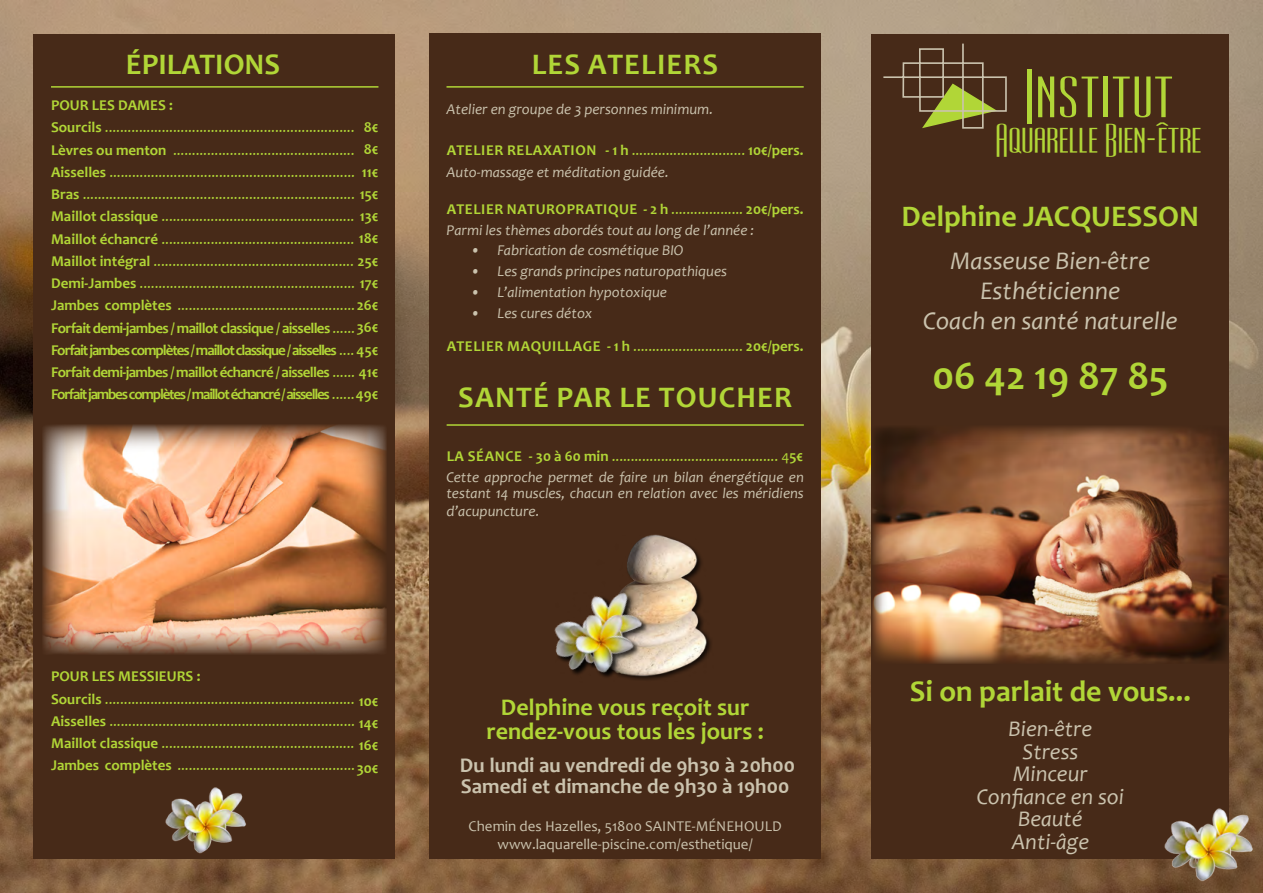
<style>
.page{position:relative;width:1263px;height:893px;background:#fff}
.page>*{position:absolute;margin:0;border:0;box-sizing:border-box;transform-origin:0 0}
.t1{font:63.9px "Ultra Condensed Sans Serif";letter-spacing:-.02em;color:#b1d637}
.t2{font:700 40.5px "Candara";color:#b1d637}
.t3{font:38.85px "Ultra Condensed Sans Serif";letter-spacing:-.05em;color:#b1d637}
.t4{font:700 30px "Candara";color:#b1d637}
.t5{font:700 30px "Candara";letter-spacing:.04em;color:#b1d637}
.t6{font:italic 25.5px/30px "Candara";color:#cbc3ae;text-align:center}
.t7{font:700 24px/24px "Candara";color:#b1d637;text-align:center}
.t8{font:italic 22.5px/22.5px "Candara";color:#cbc3ae;text-align:center}
.t9{font:700 21px/21px "Candara";color:#cbc3ae}
.t10{font:15px/22.2px "Candara";color:#b1d637}
.t11{font:italic 15px/20.7px "Candara";color:#cbc3ae}
.t12{font:15px/18px "Candara";color:#cbc3ae;text-align:center}
.t13{font:700 15px/22.2px "Candara";letter-spacing:.015em;color:#b1d637}
.s1{font-weight:700}
.s2{font-weight:700;font-style:normal;color:#b1d637}
.s3{font-style:normal;color:#b1d637}
</style>
<div class="page">
<img style="left:0;top:0;width:1263px;height:893px">
<div style="left:872px;top:34px;width:357px;height:825px;background:#472a18"></div>
<div style="left:429px;top:34px;width:392px;height:825px;background:#472a18"></div>
<div style="left:33px;top:34px;width:362px;height:825px;background:#472a18"></div>
<img style="left:42px;top:424px;width:345px;height:230px">
<svg style="left:883px;top:43px;width:124px;height:86px"></svg>
<img style="left:627px;top:534px;width:81px;height:145px">
<img style="left:554px;top:582px;width:103px;height:98px">
<img style="left:872px;top:426px;width:357px;height:237px">
<hr style="left:51px;top:86px;width:327px;height:2px;background:#b1d637">
<img style="left:165px;top:787px;width:81px;height:67px">
<hr style="left:446px;top:86px;width:358px;height:2px;background:#b1d637">
<img style="left:1164px;top:808px;width:90px;height:74px">
<hr style="left:447px;top:424px;width:357px;height:2px;background:#b1d637">
<h3 class="t4" style="left:126px;top:45px;width:156px">ÉPILATIONS</h3>
<p class="t10" style="left:51px;top:94px;width:329px"><span class="s1">POUR LES DAMES :<br>Sourcils</span> ..................................................................<br><span class="s1">Lèvres ou menton</span> ................................................<br><span class="s1">Aisselles</span> ................................................................. <span class="s1">11€ Bras</span> ........................................................................ <span class="s1">15€ Maillot classique</span> ................................................... <span class="s1">13€ Maillot échancré</span> ................................................... <span class="s1">18€ Maillot intégral</span> ..................................................... <span class="s1">25€ Demi-Jambes</span> ......................................................... <span class="s1">17€ Jambes complètes</span> ...............................................<span class="s1">26€ Forfait demi-jambes / maillot classique / aisselles</span> ...... <span class="s1">36€ Forfait jambes complètes / maillot classique / aisselles</span> .... <span class="s1">45€ Forfait demi-jambes / maillot échancré / aisselles</span> ...... <span class="s1">41€ Forfait jambes complètes / maillot échancré / aisselles</span> ...... <span class="s1">49€</span></p>
<p class="t13" style="left:364px;top:116px;width:16px">8€<br>8€</p>
<p class="t10" style="left:51px;top:665px;width:306px"><span class="s1">POUR LES MESSIEURS :<br>Sourcils</span> ..................................................................<br><span class="s1">Aisselles</span> .................................................................<br><span class="s1">Maillot classique</span> ...................................................<br><span class="s1">Jambes complètes</span> ...............................................</p>
<p class="t13" style="left:357px;top:690px;width:23px;text-align:justify">10€ 14€ 16€ 30€</p>
<h3 class="t5" style="left:532px;top:45px;width:188px">LES ATELIERS</h3>
<p class="t11" style="left:446px;top:99px;width:268px">Atelier en groupe de 3 personnes minimum.</p>
<p class="t13" style="left:447px;top:138px;width:19px">Atelier</p>
<p class="t13" style="left:507px;top:138px;width:55px">Relaxation</p>
<p class="t11" style="left:446px;top:138px;width:359px;line-height:22.2px;text-indent:159px"><span class="s2">- 1 h</span> <span class="s3">..............................</span> <span class="s2">10€/pers.<br></span>Auto-massage et méditation guidée.</p>
<p class="t11" style="left:446px;top:198px;width:359px;text-indent:197px"><span class="s2">- 2 h</span> <span class="s3">...................</span> <span class="s2">20€/pers.<br></span>Parmi les thèmes abordés tout au long de l’année :</p>
<p class="t11" style="left:470px;top:240px;width:215px">• Fabrication de cosmétique BIO</p>
<p class="t11" style="left:470px;top:261px;width:258px">• Les grands principes naturopathiques</p>
<p class="t11" style="left:470px;top:281px;width:198px">• L’alimentation hypotoxique</p>
<p class="t11" style="left:470px;top:302px;width:123px">• Les cures détox</p>
<p class="t13" style="left:447px;top:198px;width:19px">Atelier</p>
<p class="t13" style="left:507px;top:198px;width:21px">Naturopratique</p>
<p class="t13" style="left:447px;top:335px;width:19px">Atelier</p>
<p class="t10" style="left:507px;top:335px;width:298px"><span class="s1">MAQUILLAGE - 1 h</span> ............................. <span class="s1">20€/pers.</span></p>
<h3 class="t4" style="left:458px;top:379px;width:37px">Santé</h3>
<h3 class="t4" style="left:557px;top:379px;width:19px">par</h3>
<h3 class="t4" style="left:619px;top:379px;width:77px">le Touc</h3>
<h3 class="t4" style="left:736px;top:379px;width:38px">her</h3>
<p class="t11" style="left:446px;top:446px;width:359px"><span class="s2">LA SÉANCE - 30 à 60 min</span> <span class="s3">............................................ 4</span><span class="s2">5€<br></span>Cette approche permet de faire un bilan énergétique en</p>
<p class="t11" style="left:446px;top:484px;width:359px;line-height:18px">testant 14 muscles, chacun en relation avec les méridiens d’acupuncture.</p>
<h3 class="t7" style="left:486px;top:695px;width:279px">Delphine vous reçoit sur rendez-vous tous les jours :</h3>
<h3 class="t9" style="left:460px;top:754px;width:336px">Du lundi au vendredi de 9h30 à 20h00<br>Samedi et dimanche de 9h30 à 19h00</h3>
<p class="t12" style="left:469px;top:817px;width:315px">Chemin des Hazelles, 51800 SAINTE-MÉNEHOULD www.laquarelle-piscine.com/esthetique/</p>
<h1 class="t1" style="left:1023px;top:57px;width:153px">Institut</h1>
<h3 class="t3" style="left:994px;top:117px;width:209px">Aquarelle Bien-être</h3>
<h3 class="t4" style="left:902px;top:197px;width:299px">Delphine JACQUESSON</h3>
<h3 class="t6" style="left:923px;top:245px;width:256px">Masseuse Bien-être<br>Esthéticienne<br>Coach en santé naturelle</h3>
<h2 class="t2" style="left:932px;top:350px;width:237px">06 42 19 87 85</h2>
<h3 class="t4" style="left:910px;top:672px;width:283px">Si on parlait de vous...</h3>
<h3 class="t8" style="left:977px;top:717px;width:149px">Bien-être<br>Stress<br>Minceur<br>Confiance en soi<br>Beauté<br>Anti-âge</h3>
</div>
